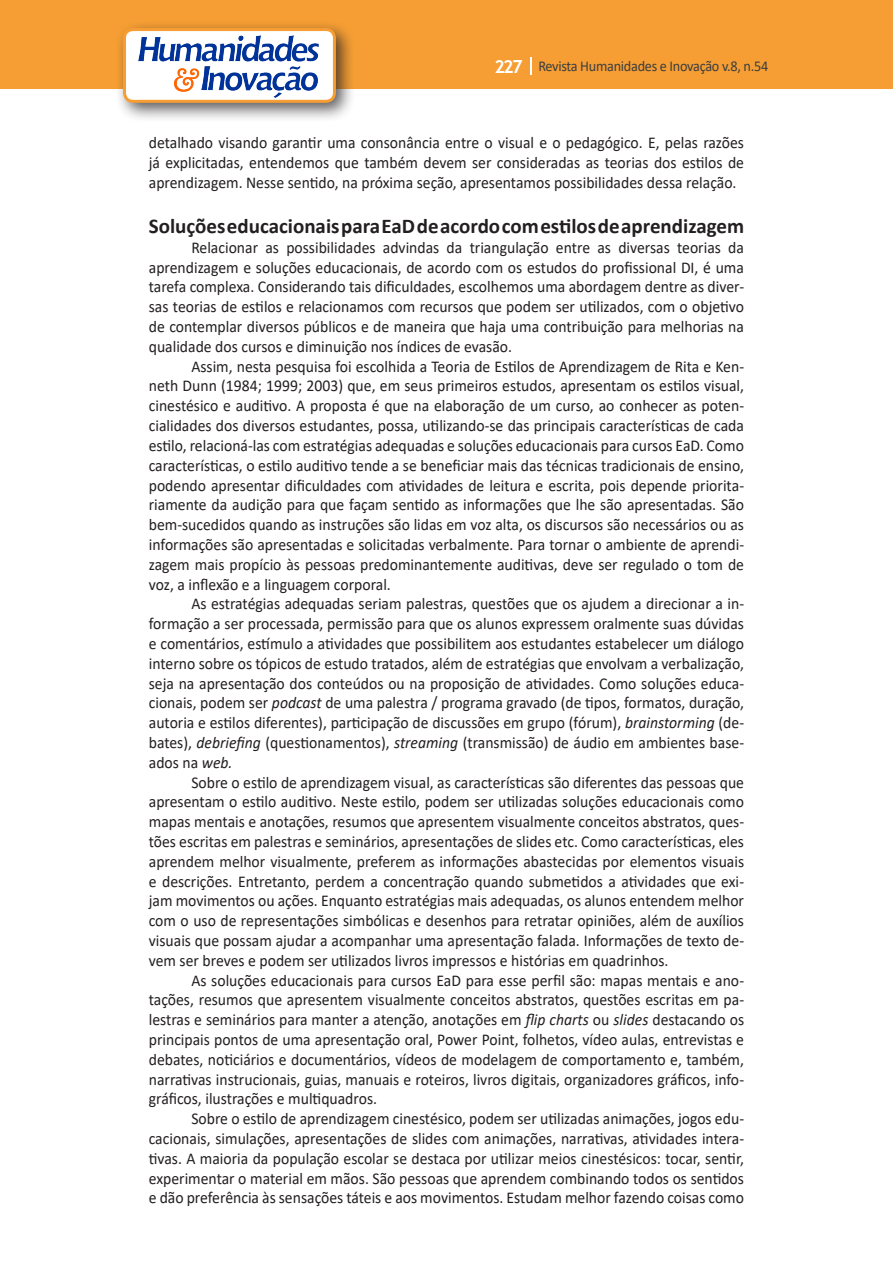
<style>
.page{position:relative;width:893px;height:1263px;background:#fff}
.page>*{position:absolute;margin:0;border:0;box-sizing:border-box;transform-origin:0 0}
.Titulo_2{font:700 21px "Calibri";color:#231f20}
.Texto{font:16.5px/19.8px "Calibri";color:#231f20;text-align:justify;scale:.95 1}
.t1{font:15px "Calibri";letter-spacing:-.02em;color:#3e3e3f;scale:.95 1}
.s1{font-family:"Trebuchet MS";font-weight:700;font-size:18px;color:#fff}
.s2{font-style:italic}
</style>
<div class="page">
<div style="left:0;top:0;width:893px;height:88px;background:#f69e34"></div>
<svg style="left:530px;top:57px;width:2px;height:18px"></svg>
<div style="left:115px;top:20px;width:241px;height:103px;background:#231f20;opacity:.75"></div>
<div style="left:125px;top:30px;width:209px;height:71px;background:#fff;border-radius:9px"></div>
<img style="left:138px;top:35px;width:181px;height:62px">
<div style="left:123px;top:28px;width:213px;height:75px;border:3px solid #f69e34;border-radius:9px"></div>
<p class="t1" style="left:495px;top:56px;width:290px"><span class="s1">227</span> Revista Humanidades e Inovação v.8, n.54</p>
<p class="Texto" style="left:149px;top:133px;width:628px">detalhado visando garantir uma consonância entre o visual e o pedagógico. E, pelas razões já explicitadas, entendemos que também devem ser consideradas as teorias dos estilos de aprendizagem. Nesse sentido, na próxima seção, apresentamos possibilidades dessa relação.</p>
<p class="Titulo_2" style="left:149px;top:211px;width:597px">Soluções educacionais para EaD de acordo com estilos de aprendizagem</p>
<p class="Texto" style="left:149px;top:237px;width:628px;text-indent:43px">Relacionar as possibilidades advindas da triangulação entre as diversas teorias da aprendizagem e soluções educacionais, de acordo com os estudos do profissional DI, é uma tarefa complexa. Considerando tais dificuldades, escolhemos uma abordagem dentre as diver&shy;sas teorias de estilos e relacionamos com recursos que podem ser utilizados, com o objetivo de contemplar diversos públicos e de maneira que haja uma contribuição para melhorias na qualidade dos cursos e diminuição nos índices de evasão.</p>
<p class="Texto" style="left:149px;top:356px;width:628px;text-indent:43px">Assim, nesta pesquisa foi escolhida a Teoria de Estilos de Aprendizagem de Rita e Ken&shy;neth Dunn (1984; 1999; 2003) que, em seus primeiros estudos, apresentam os estilos visual, cinestésico e auditivo. A proposta é que na elaboração de um curso, ao conhecer as poten&shy;cialidades dos diversos estudantes, possa, utilizando-se das principais características de cada estilo, relacioná-las com estratégias adequadas e soluções educacionais para cursos EaD. Como características, o estilo auditivo tende a se beneficiar mais das técnicas tradicionais de ensino, podendo apresentar dificuldades com atividades de leitura e escrita, pois depende priorita&shy;riamente da audição para que façam sentido as informações que lhe são apresentadas. São bem-sucedidos quando as instruções são lidas em voz alta, os discursos são necessários ou as informações são apresentadas e solicitadas verbalmente. Para tornar o ambiente de aprendi&shy;zagem mais propício às pessoas predominantemente auditivas, deve ser regulado o tom de voz, a inflexão e a linguagem corporal.</p>
<p class="Texto" style="left:149px;top:593px;width:628px;text-indent:43px">As estratégias adequadas seriam palestras, questões que os ajudem a direcionar a in&shy;formação a ser processada, permissão para que os alunos expressem oralmente suas dúvidas e comentários, estímulo a atividades que possibilitem aos estudantes estabelecer um diálogo interno sobre os tópicos de estudo tratados, além de estratégias que envolvam a verbalização, seja na apresentação dos conteúdos ou na proposição de atividades. Como soluções educa&shy;cionais, podem ser <span class="s2">podcast</span> de uma palestra / programa gravado (de tipos, formatos, duração, autoria e estilos diferentes), participação de discussões em grupo (fórum), <span class="s2">brainstorming</span> (de&shy;bates), <span class="s2">debriefing</span> (questionamentos), <span class="s2">streaming</span> (transmissão) de áudio em ambientes base&shy;ados na <span class="s2">web.</span></p>
<p class="Texto" style="left:149px;top:772px;width:628px;text-indent:43px">Sobre o estilo de aprendizagem visual, as características são diferentes das pessoas que apresentam o estilo auditivo. Neste estilo, podem ser utilizadas soluções educacionais como mapas mentais e anotações, resumos que apresentem visualmente conceitos abstratos, ques&shy;tões escritas em palestras e seminários, apresentações de slides etc. Como características, eles aprendem melhor visualmente, preferem as informações abastecidas por elementos visuais e descrições. Entretanto, perdem a concentração quando submetidos a atividades que exi&shy;jam movimentos ou ações. Enquanto estratégias mais adequadas, os alunos entendem melhor com o uso de representações simbólicas e desenhos para retratar opiniões, além de auxílios visuais que possam ajudar a acompanhar uma apresentação falada. Informações de texto de&shy;vem ser breves e podem ser utilizados livros impressos e histórias em quadrinhos.</p>
<p class="Texto" style="left:149px;top:970px;width:628px;text-indent:43px">As soluções educacionais para cursos EaD para esse perfil são: mapas mentais e ano&shy;tações, resumos que apresentem visualmente conceitos abstratos, questões escritas em pa&shy;lestras e seminários para manter a atenção, anotações em <span class="s2">flip charts</span> ou <span class="s2">slides</span> destacando os principais pontos de uma apresentação oral, Power Point, folhetos, vídeo aulas, entrevistas e debates, noticiários e documentários, vídeos de modelagem de comportamento e, também, narrativas instrucionais, guias, manuais e roteiros, livros digitais, organizadores gráficos, info&shy;gráficos, ilustrações e multiquadros.</p>
<p class="Texto" style="left:149px;top:1108px;width:628px;text-indent:43px">Sobre o estilo de aprendizagem cinestésico, podem ser utilizadas animações, jogos edu&shy;cacionais, simulações, apresentações de slides com animações, narrativas, atividades intera&shy;tivas. A maioria da população escolar se destaca por utilizar meios cinestésicos: tocar, sentir, experimentar o material em mãos. São pessoas que aprendem combinando todos os sentidos e dão preferência às sensações táteis e aos movimentos. Estudam melhor fazendo coisas como</p>
</div>
